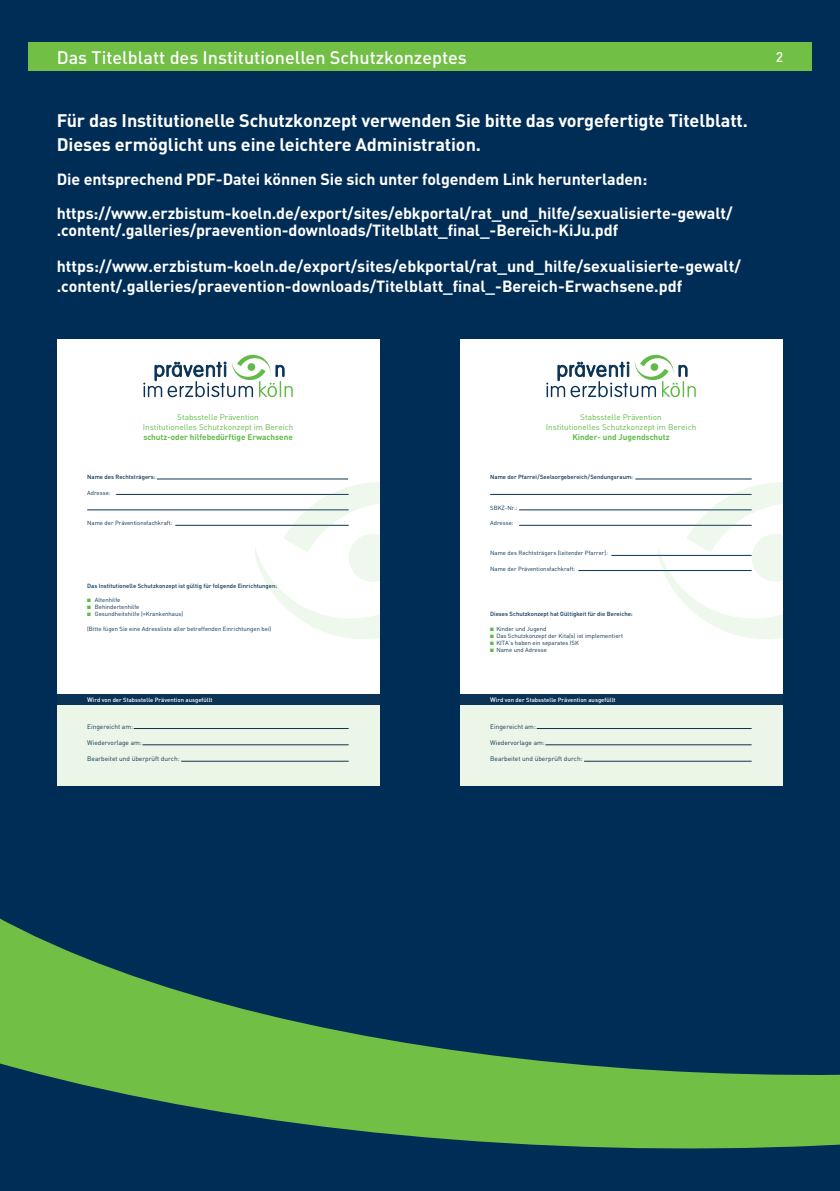
<style>
.page{position:relative;width:840px;height:1191px;background:#fff}
.page>*{position:absolute;margin:0;border:0;box-sizing:border-box;transform-origin:0 0}
.t1{font:700 18px/24px "DIN Pro";letter-spacing:-.005em;color:#fff}
.t2{font:500 18px "DIN Pro";color:#fff}
.t3{font:700 16px/34px "DIN Pro";letter-spacing:-.005em;color:#fff}
.t4{font:500 14px "DIN Pro";color:#fff}
.t5{font:8.2px/9.8px "DIN Pro";color:#61bb48;text-align:center}
.t6{font:700 8.2px "DIN Pro";color:#61bb48}
.t7{font:6.6px "DIN Pro";color:#0b3355}
.t8{font:6px "DIN Pro";color:#0b3355}
.t9{font:500 6px "DIN Pro";color:#0b3355}
.t10{font:500 6px "DIN Pro";color:#fff}
.s1{color:#61bb48}
.s2{font-size:6.6px}
</style>
<div class="page">
<svg style="left:839px;top:879px;width:1px;height:312px"></svg>
<div style="left:0;top:0;width:839px;height:1191px;background:#002d56"></div>
<svg style="left:0;top:717px;width:839px;height:432px"></svg>
<div style="left:28px;top:43px;width:783px;height:28px;background:#71bf44"></div>
<div style="left:57px;top:339px;width:322px;height:446px;background:#fff"></div>
<svg style="left:143px;top:354px;width:149px;height:43px"></svg>
<div style="left:57px;top:704px;width:322px;height:81px;background:#ecf6e8"></div>
<div style="left:57px;top:694px;width:322px;height:10px;background:#0b3355"></div>
<hr style="left:134px;top:728px;width:214px;height:1px;background:#0b3355">
<hr style="left:142px;top:744px;width:206px;height:1px;background:#0b3355">
<hr style="left:181px;top:761px;width:167px;height:1px;background:#0b3355">
<hr style="left:157px;top:478px;width:191px;height:1px;background:#0b3355">
<hr style="left:116px;top:494px;width:232px;height:1px;background:#0b3355">
<hr style="left:87px;top:509px;width:261px;height:1px;background:#0b3355">
<hr style="left:175px;top:525px;width:173px;height:1px;background:#0b3355">
<svg style="left:256px;top:482px;width:123px;height:157px"></svg>
<div style="left:459px;top:339px;width:322px;height:446px;background:#fff"></div>
<svg style="left:546px;top:354px;width:149px;height:43px"></svg>
<div style="left:459px;top:704px;width:322px;height:81px;background:#ecf6e8"></div>
<div style="left:459px;top:694px;width:322px;height:10px;background:#0b3355"></div>
<hr style="left:536px;top:728px;width:215px;height:1px;background:#0b3355">
<hr style="left:545px;top:744px;width:206px;height:1px;background:#0b3355">
<hr style="left:583px;top:761px;width:168px;height:1px;background:#0b3355">
<hr style="left:635px;top:478px;width:116px;height:1px;background:#0b3355">
<hr style="left:490px;top:494px;width:261px;height:1px;background:#0b3355">
<hr style="left:519px;top:509px;width:232px;height:1px;background:#0b3355">
<hr style="left:519px;top:525px;width:232px;height:1px;background:#0b3355">
<hr style="left:611px;top:555px;width:140px;height:1px;background:#0b3355">
<hr style="left:578px;top:570px;width:173px;height:1px;background:#0b3355">
<svg style="left:658px;top:482px;width:123px;height:157px"></svg>
<p class="t2" style="left:57px;top:45px;width:411px">Das Titelblatt des Institutionellen Schutzkonzeptes</p>
<p class="t4" style="left:775px;top:47px;width:9px">2</p>
<p class="t1" style="left:57px;top:108px;width:692px">Für das Institutionelle Schutzkonzept verwenden Sie bitte das vorgefertigte Titelblatt.<br>Dieses ermöglicht uns eine leichtere Administration.</p>
<p class="t3" style="left:57px;top:162px;width:676px">Die entsprechend PDF-Datei können Sie sich unter folgendem Link herunterladen: https://www.erzbistum-koeln.de/export/sites/ebkportal/rat_und_hilfe/sexualisierte-gewalt/</p>
<p class="t3" style="left:57px;top:213px;width:562px">.content/.galleries/praevention-downloads/Titelblatt_final_-Bereich-KiJu.pdf</p>
<p class="t3" style="left:57px;top:256px;width:685px;line-height:19.2px">https://www.erzbistum-koeln.de/export/sites/ebkportal/rat_und_hilfe/sexualisierte-gewalt/ .content/.galleries/praevention-downloads/Titelblatt_final_-Bereich-Erwachsene.pdf</p>
<p class="t5" style="left:143px;top:412px;width:152px">Stabsstelle Prävention<br>Institutionelles Schutzkonzept im Bereich</p>
<p class="t6" style="left:143px;top:431px;width:151px">schutz-oder hilfebedürftige Erwachsene</p>
<p class="t9" style="left:87px;top:473px;width:70px">Name des Rechtsträgers:</p>
<p class="t8" style="left:87px;top:488px;width:25px">Adresse:</p>
<p class="t8" style="left:87px;top:518px;width:87px">Name der Präventionsfachkraft:</p>
<p class="t9" style="left:87px;top:581px;width:191px">Das Institutionelle Schutzkonzept ist gültig für folgende Einrichtungen:</p>
<p class="t8" style="left:87px;top:596px;width:35px"><span class="s1">■</span> Altenhilfe</p>
<p class="t8" style="left:87px;top:603px;width:54px"><span class="s1">■</span> Behindertenhilfe</p>
<p class="t8" style="left:87px;top:610px;width:97px"><span class="s1">■</span> Gesundheitshilfe (=Krankenhaus)</p>
<p class="t8" style="left:87px;top:624px;width:185px">(Bitte fügen Sie eine Adressliste aller betreffenden Einrichtungen bei)</p>
<p class="t10" style="left:87px;top:695px;width:127px"><span class="s2">W</span>ird von der Stabsstelle Prävention ausgefüllt</p>
<p class="t7" style="left:87px;top:722px;width:47px">Eingereicht am:</p>
<p class="t7" style="left:87px;top:738px;width:56px">Wiedervorlage am:</p>
<p class="t7" style="left:87px;top:754px;width:94px">Bearbeitet und überprüft durch:</p>
<p class="t5" style="left:545px;top:412px;width:152px">Stabsstelle Prävention<br>Institutionelles Schutzkonzept im Bereich</p>
<p class="t6" style="left:572px;top:431px;width:99px">Kinder- und Jugendschutz</p>
<p class="t9" style="left:490px;top:473px;width:144px">Name der Pfarrei/Seelsorgebereich/Sendungsraum:</p>
<p class="t8" style="left:490px;top:503px;width:29px">SBKZ-Nr.:</p>
<p class="t8" style="left:490px;top:518px;width:25px">Adresse:</p>
<p class="t8" style="left:490px;top:549px;width:119px">Name des Rechtsträgers (leitender Pfarrer):</p>
<p class="t8" style="left:490px;top:564px;width:87px">Name der Präventionsfachkraft:</p>
<p class="t9" style="left:490px;top:610px;width:144px">Dieses Schutzkonzept hat Gültigkeit für die Bereiche:</p>
<p class="t8" style="left:490px;top:624px;width:58px"><span class="s1">■</span> Kinder und Jugend</p>
<p class="t8" style="left:490px;top:631px;width:134px"><span class="s1">■</span> Das Schutzkonzept der Kita(s) ist implementiert</p>
<p class="t8" style="left:490px;top:639px;width:90px"><span class="s1">■</span> KITA’s haben ein separates ISK</p>
<p class="t8" style="left:490px;top:646px;width:58px"><span class="s1">■</span> Name und Adresse</p>
<p class="t10" style="left:490px;top:695px;width:127px"><span class="s2">W</span>ird von der Stabsstelle Prävention ausgefüllt</p>
<p class="t7" style="left:490px;top:722px;width:47px">Eingereicht am:</p>
<p class="t7" style="left:490px;top:738px;width:56px">Wiedervorlage am:</p>
<p class="t7" style="left:490px;top:754px;width:94px">Bearbeitet und überprüft durch:</p>
</div>
